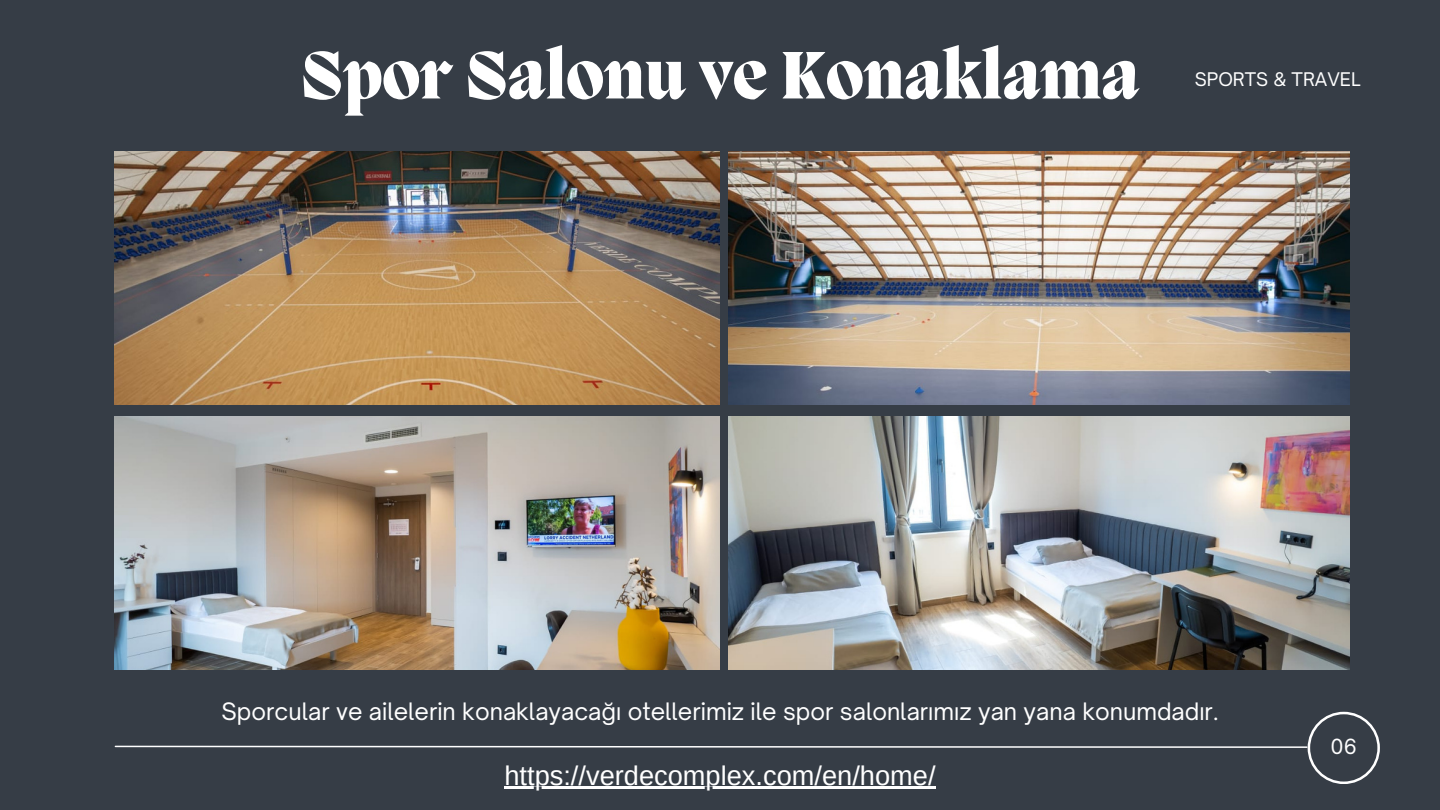
<style>
.page{position:relative;width:1440px;height:810px;background:#363d46}
.page>*{position:absolute;margin:0;border:0;box-sizing:border-box;transform-origin:0 0}
.t1{font:800 68.8px "Migra";color:#fff}
.t2{font:27.2px "Arimo";color:#fff}
.t3{font:23px "Open Sauce One";color:#fff}
.t4{font:20px "Open Sauce One";color:#fff}
.t5{font:18px "Open Sauce One";color:#fff}
</style>
<div class="page">
<img style="left:115px;top:151px;width:605px;height:254px">
<img style="left:115px;top:416px;width:605px;height:254px">
<img style="left:729px;top:151px;width:620px;height:254px">
<img style="left:729px;top:416px;width:620px;height:254px">
<svg style="left:114px;top:712px;width:1266px;height:72px"></svg>
<hr style="left:504px;top:787px;width:432px;height:2px;background:#fff">
<p class="t1" style="left:301px;top:43px;width:840px">Spor Salonu ve Konaklama</p>
<p class="t5" style="left:1195px;top:68px;width:167px">SPORTS &amp; TRAVEL</p>
<p class="t3" style="left:222px;top:697px;width:998px">Sporcular ve ailelerin konaklayacağı otellerimiz ile spor salonlarımız yan yana konumdadır.</p>
<p class="t2" style="left:504px;top:760px;width:433px">https://verdecomplex.com/en/home/</p>
<p class="t4" style="left:1331px;top:734px;width:28px">06</p>
</div>
